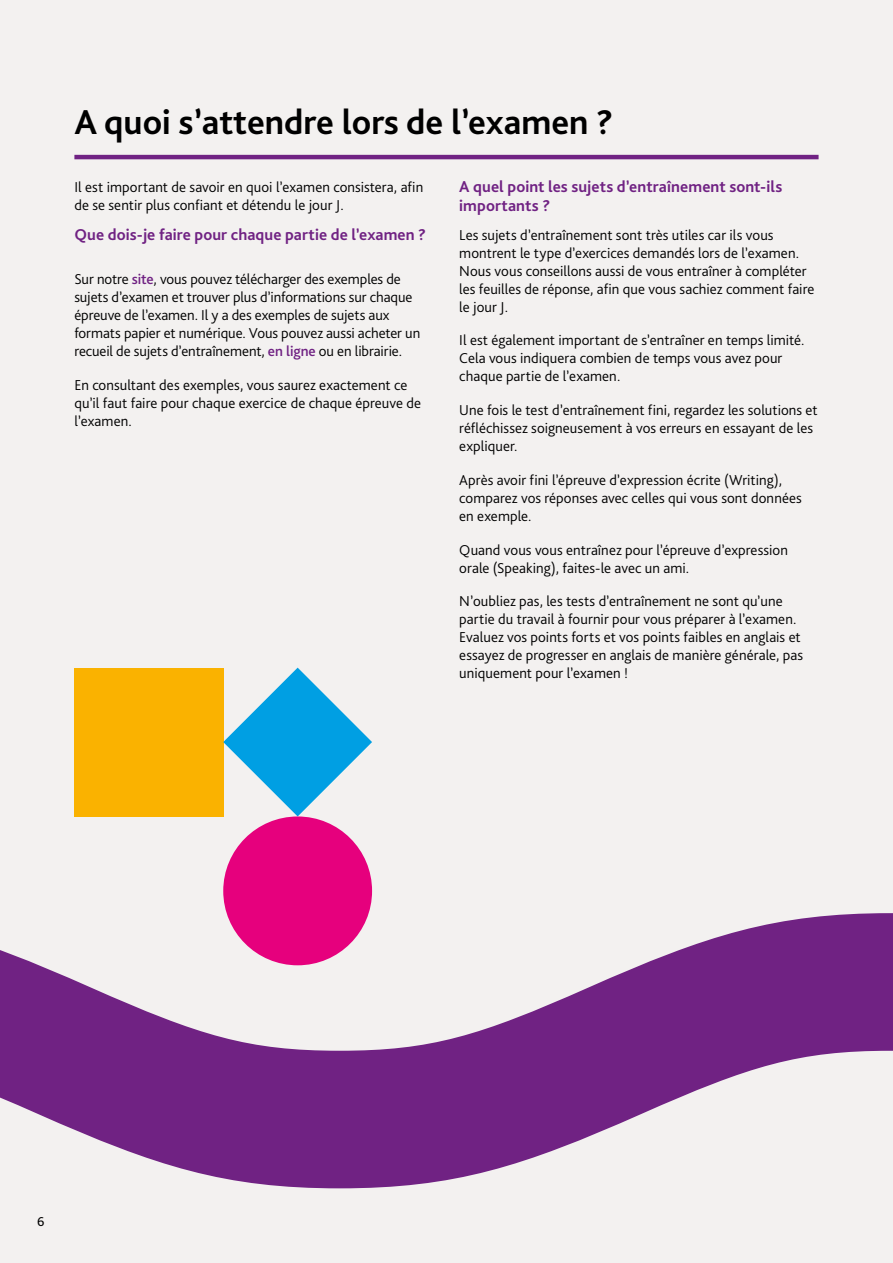
<style>
.page{position:relative;width:893px;height:1263px;background:#f3f1f0}
.page>*{position:absolute;margin:0;border:0;box-sizing:border-box;transform-origin:0 0}
.t1{font:700 36px "Bliss Pro";color:#000}
.t2{font:700 16.5px/19.5px "Bliss Pro";letter-spacing:.005em;color:#702283}
.t3{font:300 15px/18px "Bliss Pro";color:#000}
.t4{font:13.5px "Bliss Pro";color:#000}
.s1{font-weight:500;color:#702283}
</style>
<div class="page">
<hr style="left:74px;top:155px;width:745px;height:4px;background:#702283">
<div style="left:74px;top:668px;width:149px;height:148px;background:#fab200"></div>
<svg style="left:223px;top:668px;width:149px;height:148px"></svg>
<div style="left:223px;top:816px;width:149px;height:149px;background:#e6007d;border-radius:50%"></div>
<svg style="left:0;top:913px;width:893px;height:275px;fill:#702283"></svg>
<h1 class="t1" style="left:74px;top:99px;width:541px">A quoi s’attendre lors de l’examen ?</h1>
<p class="t3" style="left:74px;top:178px;width:350px">Il est important de savoir en quoi l’examen consistera, afin de se sentir plus confiant et détendu le jour J.</p>
<p class="t2" style="left:74px;top:224px;width:353px">Que dois-je faire pour chaque partie de l’examen ?</p>
<p class="t3" style="left:74px;top:270px;width:347px">Sur notre <span class="s1">site</span>, vous pouvez télécharger des exemples de sujets d’examen et trouver plus d’informations sur chaque épreuve de l’examen. Il y a des exemples de sujets aux formats papier et numérique. Vous pouvez aussi acheter un recueil de sujets d’entraînement, <span class="s1">en ligne</span> ou en librairie.</p>
<p class="t3" style="left:74px;top:376px;width:348px">En consultant des exemples, vous saurez exactement ce qu’il faut faire pour chaque exercice de chaque épreuve de l’examen.</p>
<p class="t2" style="left:459px;top:176px;width:325px">A quel point les sujets d’entraînement sont-ils importants ?</p>
<p class="t3" style="left:459px;top:226px;width:357px">Les sujets d’entraînement sont très utiles car ils vous montrent le type d’exercices demandés lors de l’examen.<br>Nous vous conseillons aussi de vous entraîner à compléter les feuilles de réponse, afin que vous sachiez comment faire le jour J.</p>
<p class="t3" style="left:459px;top:331px;width:347px">Il est également important de s’entraîner en temps limité.<br>Cela vous indiquera combien de temps vous avez pour chaque partie de l’examen.</p>
<p class="t3" style="left:459px;top:401px;width:360px">Une fois le test d’entraînement fini, regardez les solutions et réfléchissez soigneusement à vos erreurs en essayant de les expliquer.</p>
<p class="t3" style="left:459px;top:471px;width:344px">Après avoir fini l’épreuve d’expression écrite (Writing), comparez vos réponses avec celles qui vous sont données en exemple.</p>
<p class="t3" style="left:459px;top:541px;width:330px">Quand vous vous entraînez pour l’épreuve d’expression orale (Speaking), faites-le avec un ami.</p>
<p class="t3" style="left:459px;top:592px;width:345px">N’oubliez pas, les tests d’entraînement ne sont qu’une partie du travail à fournir pour vous préparer à l’examen.<br>Evaluez vos points forts et vos points faibles en anglais et essayez de progresser en anglais de manière générale, pas uniquement pour l’examen !</p>
<p class="t4" style="left:37px;top:1213px;width:9px">6</p>
</div>
